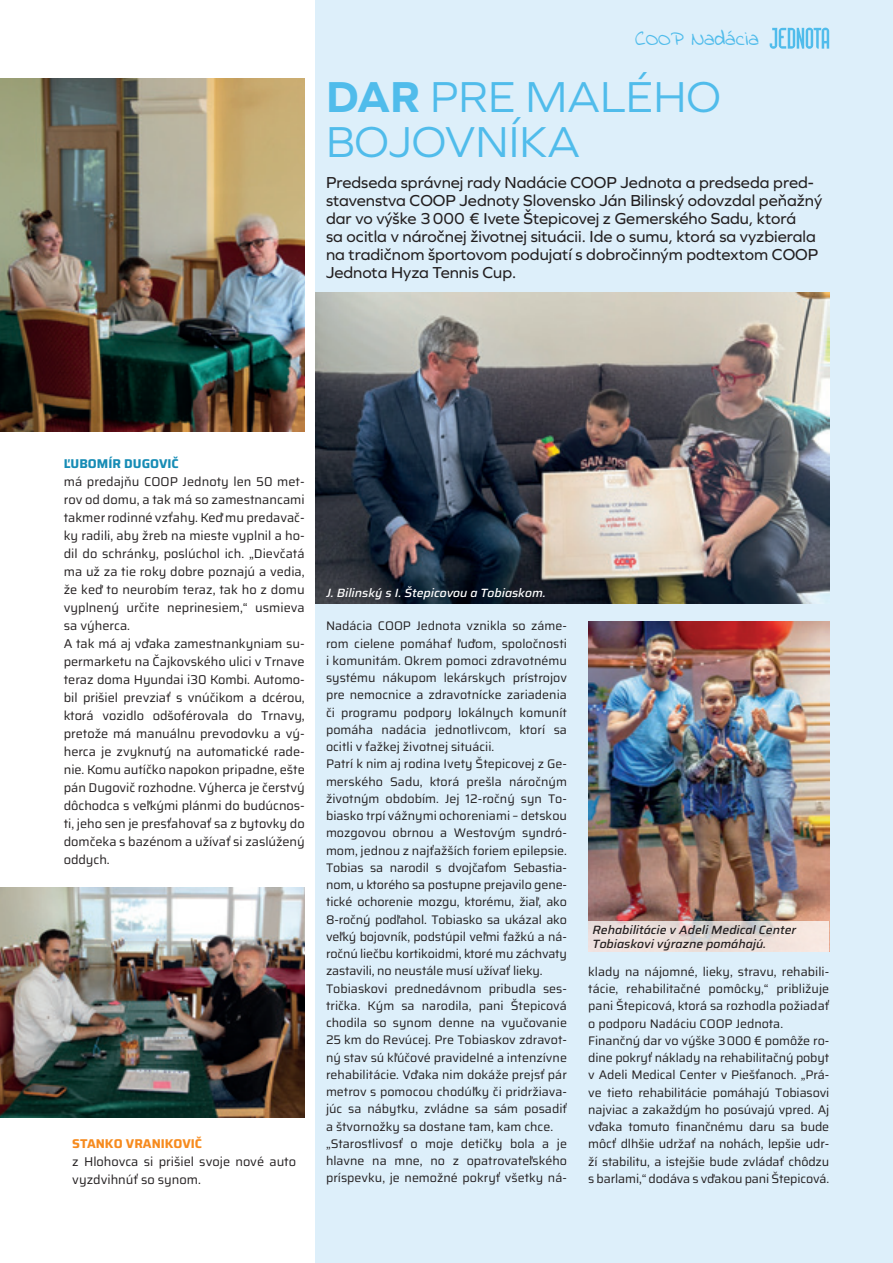
<style>
.page{position:relative;width:893px;height:1263px;background:#fff}
.page>*{position:absolute;margin:0;border:0;box-sizing:border-box;transform-origin:0 0}
.t1{font:45px/45px "Graphie";color:#50bceb}
.t2{font:21px "Indie Flower";letter-spacing:-.01em;color:#50bceb}
.t3{font:16.5px/18px "Graphie";color:#231f20}
.t4{font:100 12.75px/18px "Saira";letter-spacing:-.005em;color:#231f20}
.t5{font:100 12.75px "Saira";color:#f68b1f}
.t6{font:100 12.75px "Saira";color:#178cb5}
.t7{font:100 12.45px/17.2px "Saira";color:#231f20}
.t8{font:italic 100 12px/13.5px "Saira";color:#231f20}
.t9{font:italic 100 12px "Saira";color:#fff}
.s1{font-weight:700}
</style>
<div class="page">
<div style="left:316px;top:0;width:577px;height:1263px;background:#ddeffa"></div>
<svg style="left:770px;top:28px;width:59px;height:21px"></svg>
<img style="left:0;top:79px;width:305px;height:353px">
<img style="left:0;top:888px;width:305px;height:230px">
<img style="left:588px;top:621px;width:241px;height:300px">
<img style="left:316px;top:292px;width:513px;height:311px">
<svg style="left:588px;top:921px;width:241px;height:30px;background:#e9ddd8"></svg>
<h2 class="t2" style="left:635px;top:24px;width:125px">COOP Nadácia</h2>
<h1 class="t1" style="left:326px;top:74px;width:396px"><span class="s1">DAR</span> PRE MALÉHO<br>BOJOVNÍKA</h1>
<p class="t3" style="left:326px;top:173px;width:498px">Predseda správnej rady Nadácie COOP Jednota a predseda pred&shy;stavenstva COOP Jednoty Slovensko Ján Bilinský odovzdal peňažný dar vo výške 3000 € Ivete Štepicovej z Gemerského Sadu, ktorá<br>sa ocitla v náročnej životnej situácii. Ide o sumu, ktorá sa vyzbierala na tradičnom športovom podujatí s dobročinným podtextom COOP Jednota Hyza Tennis Cup.</p>
<p class="t6" style="left:64px;top:453px;width:116px">ĽUBOMÍR DUGOVIČ</p>
<p class="t4" style="left:64px;top:472px;width:242px">má predajňu COOP Jednoty len 50 met&shy;rov od domu, a tak má so zamestnancami takmer rodinné vzťahy. Keď mu predavač&shy;ky radili, aby žreb na mieste vyplnil a ho&shy;dil do schránky, poslúchol ich. „Dievčatá ma už za tie roky dobre poznajú a vedia, že keď to neurobím teraz, tak ho z domu vyplnený určite neprinesiem,“ usmieva sa výherca.<br>A tak má aj vďaka zamestnankyniam su&shy;permarketu na Čajkovského ulici v Trnave teraz doma Hyundai i30 Kombi. Automo&shy;bil prišiel prevziať s vnúčikom a dcérou, ktorá vozidlo odšoférovala do Trnavy, pretože má manuálnu prevodovku a vý&shy;herca je zvyknutý na automatické rade&shy;nie. Komu autíčko napokon pripadne, ešte pán Dugovič rozhodne. Výherca je čerstvý dôchodca s veľkými plánmi do budúcnos&shy;ti, jeho sen je presťahovať sa z bytovky do domčeka s bazénom a užívať si zaslúžený oddych.</p>
<p class="t5" style="left:72px;top:1133px;width:131px">STANKO VRANIKOVIČ</p>
<p class="t4" style="left:72px;top:1152px;width:225px">z Hlohovca si prišiel svoje nové auto vyzdvihnúť so synom.</p>
<p class="t9" style="left:326px;top:583px;width:221px">J. Bilinský s I. Štepicovou a Tobiaskom.</p>
<p class="t7" style="left:326px;top:617px;width:243px">Nadácia COOP Jednota vznikla so záme&shy;rom cielene pomáhať ľuďom, spoločnosti i komunitám. Okrem pomoci zdravotnému systému nákupom lekárskych prístrojov pre nemocnice a zdravotnícke zariadenia či programu podpory lokálnych komunít pomáha nadácia jednotlivcom, ktorí sa ocitli v ťažkej životnej situácii.<br>Patrí k nim aj rodina Ivety Štepicovej z Ge&shy;merského Sadu, ktorá prešla náročným životným obdobím. Jej 12-ročný syn To&shy;biasko trpí vážnymi ochoreniami – detskou mozgovou obrnou a Westovým syndró&shy;mom, jednou z najťažších foriem epilepsie.<br>Tobias sa narodil s dvojčaťom Sebastia&shy;nom, u ktorého sa postupne prejavilo gene&shy;tické ochorenie mozgu, ktorému, žiaľ, ako 8-ročný podľahol. Tobiasko sa ukázal ako veľký bojovník, podstúpil veľmi ťažkú a ná&shy;ročnú liečbu kortikoidmi, ktoré mu záchvaty zastavili, no neustále musí užívať lieky.<br>Tobiaskovi prednedávnom pribudla ses&shy;trička. Kým sa narodila, pani Štepicová chodila so synom denne na vyučovanie 25 km do Revúcej. Pre Tobiaskov zdravot&shy;ný stav sú kľúčové pravidelné a intenzívne rehabilitácie. Vďaka nim dokáže prejsť pár metrov s pomocou chodúľky či pridržiava&shy;júc sa nábytku, zvládne sa sám posadiť a štvornožky sa dostane tam, kam chce. „Starostlivosť o moje detičky bola a je hlavne na mne, no z opatrovateľského príspevku, je nemožné pokryť všetky ná-</p>
<p class="t8" style="left:592px;top:923px;width:205px">Rehabilitácie v Adeli Medical Center<br>Tobiaskovi výrazne pomáhajú.</p>
<p class="t7" style="left:588px;top:962px;width:243px">klady na nájomné, lieky, stravu, rehabili&shy;tácie, rehabilitačné pomôcky,“ približuje pani Štepicová, ktorá sa rozhodla požiadať o podporu Nadáciu COOP Jednota.<br>Finančný dar vo výške 3000 € pomôže ro&shy;dine pokryť náklady na rehabilitačný pobyt v Adeli Medical Center v Piešťanoch. „Prá&shy;ve tieto rehabilitácie pomáhajú Tobiasovi najviac a zakaždým ho posúvajú vpred. Aj vďaka tomuto finančnému daru sa bude môcť dlhšie udržať na nohách, lepšie udr&shy;ží stabilitu, a istejšie bude zvládať chôdzu s barlami,“ dodáva s vďakou pani Štepicová.</p>
</div>
